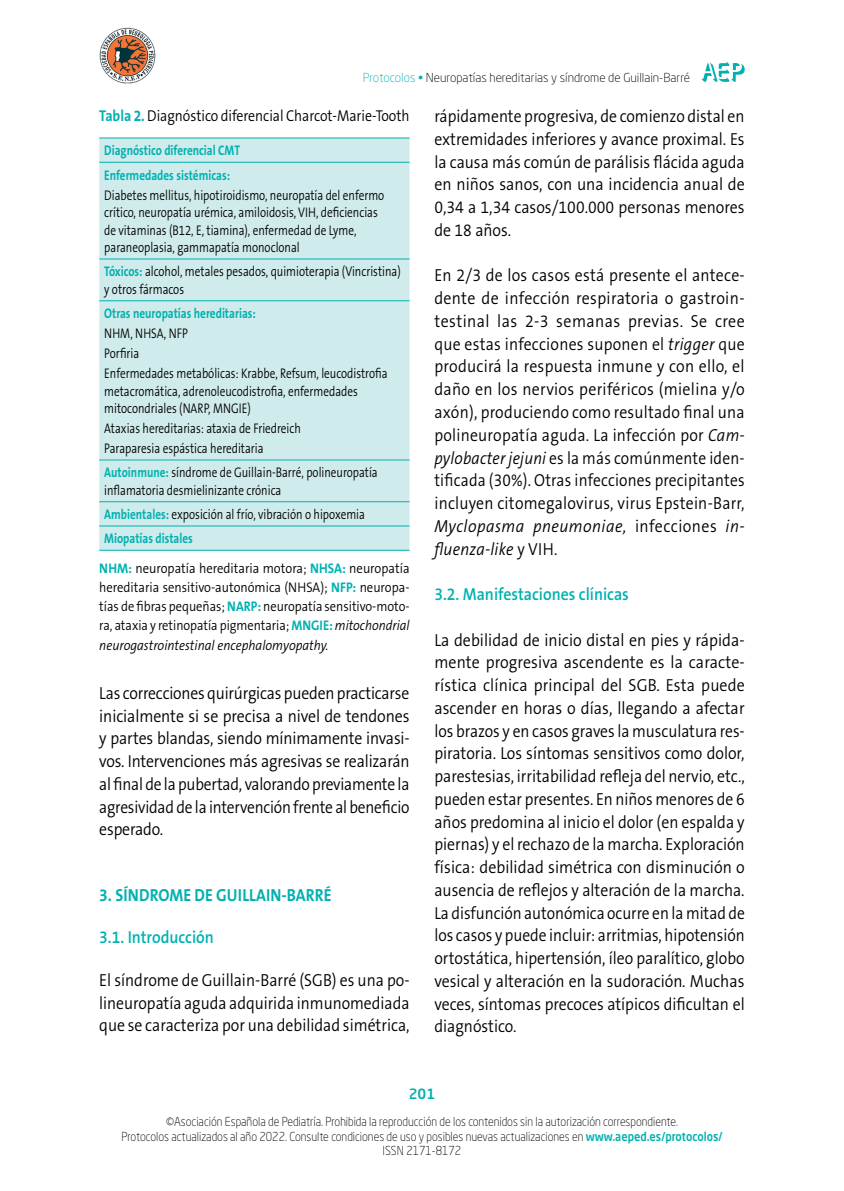
<style>
.page{position:relative;width:844px;height:1191px;background:#fff}
.page>*{position:absolute;margin:0;border:0;box-sizing:border-box;transform-origin:0 0}
._06_TEXTO_COMUN{font:300 17.5px/22.8px "The Sans B Plus W4";color:#000;text-align:justify;scale:.91 1}
._06_TEXTO_COMUN-2{font:300 17.5px/22.8px "The Sans B Plus W4";color:#000;text-align:justify;scale:.9 1}
._06_TEXTO_COMUN-3{font:300 17.5px/22.8px "The Sans B Plus W4";color:#000;text-align:justify;scale:.89 1}
._11_TITULO_2{font:600 17.5px "The Sans B Plus W6";color:#00b1b0;scale:.9 1}
._05_TITULO_1{font:700 17.5px "The Sans B Plus W7";color:#00b1b0;scale:.9 1}
._07_TITULO_TABLA{font:300 15.75px "The Sans B Plus W4";color:#000;scale:.88 1}
._09_TEXTO_TABLA{font:300 14px/17.5px "The Sans B Plus W4";color:#000;scale:.8 1}
._17_PIE_DE_FIGURA{font:300 14px/19.2px "The Sans B Plus W4";color:#000;text-align:justify;scale:.9 1}
._08_CABECERA_TABLA{font:700 14px "The Sans B Plus W7";color:#00b1b0;scale:.8 1}
.t1{font:500 14px "Neo Sans Std";color:#00b1b0}
.t2{font:300 12.25px/14.7px "Neo Sans Std";color:#000;text-align:center;scale:.9 1}
.t3{font:300 12.25px "Neo Sans Std";color:#000}
.s1{color:#00b1b0}
.s2{font-family:"The Sans B Plus W7";font-weight:700;color:#00b1b0}
.s3{font-style:italic}
.s4{font-weight:500;color:#00b1b0}
</style>
<div class="page">
<svg style="left:701px;top:61px;width:43px;height:21px"></svg>
<img style="left:99px;top:27px;width:56px;height:56px">
<svg style="left:99px;top:139px;width:310px;height:411px;background:#d0ebeb"></svg>
<hr style="left:99px;top:162px;width:310px;height:1px;background:#00b1b0">
<hr style="left:99px;top:259px;width:310px;height:1px;background:#00b1b0">
<hr style="left:99px;top:300px;width:310px;height:1px;background:#00b1b0">
<hr style="left:99px;top:460px;width:310px;height:1px;background:#00b1b0">
<hr style="left:99px;top:501px;width:310px;height:1px;background:#00b1b0">
<hr style="left:99px;top:526px;width:310px;height:1px;background:#00b1b0">
<hr style="left:99px;top:138px;width:310px;height:1px;background:#00b1b0">
<hr style="left:99px;top:550px;width:310px;height:1px;background:#00b1b0">
<p class="t3" style="left:363px;top:70px;width:329px"><span class="s1">Protocolos •</span> Neuropatías hereditarias y síndrome de Guillain-Barré</p>
<p class="_07_TITULO_TABLA" style="left:99px;top:105px;width:354px"><span class="s2">Tabla 2.</span> Diagnóstico diferencial Charcot-Marie-Tooth</p>
<p class="_08_CABECERA_TABLA" style="left:104px;top:142px;width:171px">Diagnóstico diferencial CMT</p>
<p class="_08_CABECERA_TABLA" style="left:104px;top:166px;width:159px">Enfermedades sistémicas:</p>
<p class="_09_TEXTO_TABLA" style="left:104px;top:186px;width:351px">Diabetes mellitus, hipotiroidismo, neuropatía del enfermo crítico, neuropatía urémica, amiloidosis, VIH, deficiencias de vitaminas (B12, E, tiamina), enfermedad de Lyme, paraneoplasia, gammapatía monoclonal</p>
<p class="_09_TEXTO_TABLA" style="left:104px;top:263px;width:372px"><span class="s2">Tóxicos:</span> alcohol, metales pesados, quimioterapia (Vincristina) y otros fármacos</p>
<p class="_08_CABECERA_TABLA" style="left:104px;top:304px;width:191px">Otras neuropatías hereditarias:</p>
<p class="_09_TEXTO_TABLA" style="left:104px;top:325px;width:106px">NHM, NHSA, NFP</p>
<p class="_09_TEXTO_TABLA" style="left:104px;top:345px;width:45px">Porfiria</p>
<p class="_09_TEXTO_TABLA" style="left:104px;top:365px;width:355px">Enfermedades metabólicas: Krabbe, Refsum, leucodistrofia metacromática, adrenoleucodistrofia, enfermedades mitocondriales (NARP, MNGIE)</p>
<p class="_09_TEXTO_TABLA" style="left:104px;top:419px;width:247px">Ataxias hereditarias: ataxia de Friedreich</p>
<p class="_09_TEXTO_TABLA" style="left:104px;top:439px;width:201px">Paraparesia espástica hereditaria</p>
<p class="_09_TEXTO_TABLA" style="left:104px;top:464px;width:343px"><span class="s2">Autoinmune:</span> síndrome de Guillain-Barré, polineuropatía inflamatoria desmielinizante crónica</p>
<p class="_09_TEXTO_TABLA" style="left:104px;top:505px;width:327px"><span class="s2">Ambientales:</span> exposición al frío, vibración o hipoxemia</p>
<p class="_08_CABECERA_TABLA" style="left:104px;top:529px;width:112px">Miopatías distales</p>
<p class="_17_PIE_DE_FIGURA" style="left:99px;top:558px;width:346px"><span class="s2">NHM:</span> neuropatía hereditaria motora; <span class="s2">NHSA:</span> neuropatía hereditaria sensitivo-autonómica (NHSA); <span class="s2">NFP:</span> neuropa&shy;tías de fibras pequeñas; <span class="s2">NARP:</span> neuropatía sensitivo-moto&shy;ra, ataxia y retinopatía pigmentaria; <span class="s2">MNGIE:</span> <span class="s3">mitochondrial neurogastrointestinal encephalomyopathy.</span></p>
<p class="_06_TEXTO_COMUN-3" style="left:99px;top:681px;width:350px">Las correcciones quirúrgicas pueden practicarse inicialmente si se precisa a nivel de tendones y partes blandas, siendo mínimamente invasi&shy;vos. Intervenciones más agresivas se realizarán al final de la pubertad, valorando previamente la agresividad de la intervención frente al beneficio esperado.</p>
<p class="_05_TITULO_1" style="left:99px;top:883px;width:259px">3. SÍNDROME DE GUILLAIN-BARRÉ</p>
<p class="_11_TITULO_2" style="left:99px;top:926px;width:129px">3.1. Introducción</p>
<p class="_06_TEXTO_COMUN-2" style="left:99px;top:968px;width:346px">El síndrome de Guillain-Barré (SGB) es una po&shy;lineuropatía aguda adquirida inmunomediada que se caracteriza por una debilidad simétrica,</p>
<p class="_06_TEXTO_COMUN-3" style="left:434px;top:105px;width:350px">rápidamente progresiva, de comienzo distal en extremidades inferiores y avance proximal. Es la causa más común de parálisis flácida aguda en niños sanos, con una incidencia anual de 0,34 a 1,34 casos/100.000 personas menores de 18 años.</p>
<p class="_06_TEXTO_COMUN-2" style="left:434px;top:264px;width:346px">En 2/3 de los casos está presente el antece&shy;dente de infección respiratoria o gastroin&shy;testinal las 2-3 semanas previas. Se cree que estas infecciones suponen el <span class="s3">trigger</span> que producirá la respuesta inmune y con ello, el daño en los nervios periféricos (mielina y/o axón), produciendo como resultado final una polineuropatía aguda. La infección por <span class="s3">Cam&shy;pylobacter jejuni</span> es la más comúnmente iden&shy;tificada (30%). Otras infecciones precipitantes incluyen citomegalovirus, virus Epstein-Barr, <span class="s3">Myclopasma pneumoniae,</span> infecciones <span class="s3">in&shy;fluenza-like</span> y VIH.</p>
<p class="_11_TITULO_2" style="left:434px;top:583px;width:217px">3.2. Manifestaciones clínicas</p>
<p class="_06_TEXTO_COMUN" style="left:434px;top:628px;width:342px">La debilidad de inicio distal en pies y rápida&shy;mente progresiva ascendente es la caracte&shy;rística clínica principal del SGB. Esta puede ascender en horas o días, llegando a afectar los brazos y en casos graves la musculatura res&shy;piratoria. Los síntomas sensitivos como dolor, parestesias, irritabilidad refleja del nervio, etc., pueden estar presentes. En niños menores de 6 años predomina al inicio el dolor (en espalda y piernas) y el rechazo de la marcha. Exploración física: debilidad simétrica con disminución o ausencia de reflejos y alteración de la marcha.<br>La disfunción autonómica ocurre en la mitad de los casos y puede incluir: arritmias, hipotensión ortostática, hipertensión, íleo paralítico, globo vesical y alteración en la sudoración. Muchas veces, síntomas precoces atípicos dificultan el diagnóstico.</p>
<p class="t1" style="left:408px;top:1085px;width:28px">201</p>
<p class="t2" style="left:121px;top:1114px;width:669px">©Asociación Española de Pediatría. Prohibida la reproducción de los contenidos sin la autorización correspondiente.<br>Protocolos actualizados al año 2022. Consulte condiciones de uso y posibles nuevas actualizaciones en <span class="s4">www.aeped.es/protocolos/<br></span>ISSN 2171-8172</p>
</div>
